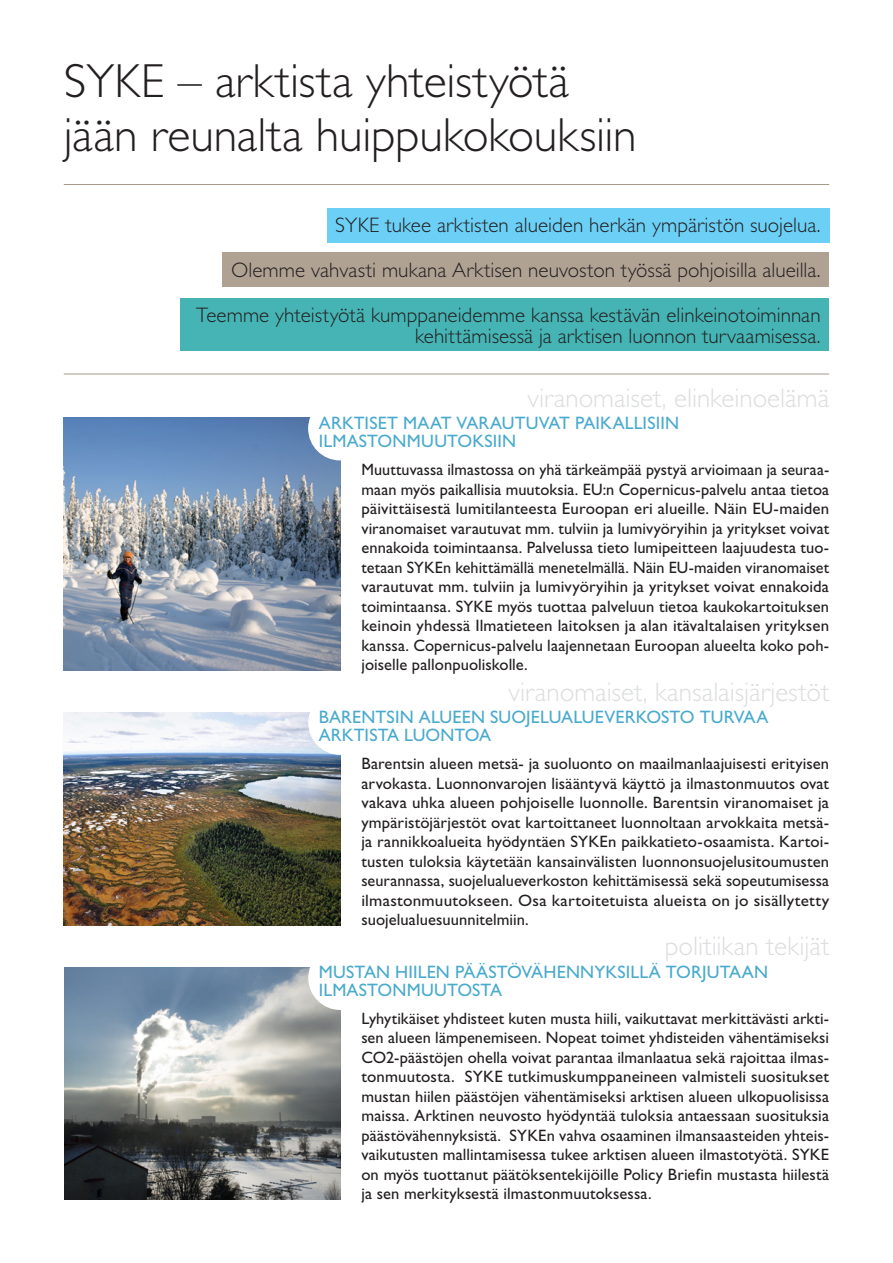
<style>
.page{position:relative;width:893px;height:1263px;background:#fff}
.page>*{position:absolute;margin:0;border:0;box-sizing:border-box;transform-origin:0 0}
.t1{font:300 48px/54px "Gill Sans Std";color:#231f20}
.t2{font:300 27px "Gill Sans Std";color:#dcdddf}
.t3{font:300 21px/21px "Gill Sans Std";letter-spacing:.005em;color:#231f20;text-align:right}
.t4{font:18px/18px "Gill Sans Std";letter-spacing:.005em;color:#49aacd}
.t5{font:16.5px/19.5px "Gill Sans Std";letter-spacing:.005em;color:#231f20;text-align:justify}
</style>
<div class="page">
<img style="left:64px;top:967px;width:276px;height:232px">
<div style="left:308px;top:946px;width:64px;height:64px;background:#fff;border-radius:50%"></div>
<img style="left:64px;top:712px;width:276px;height:213px">
<div style="left:308px;top:691px;width:64px;height:64px;background:#fff;border-radius:50%"></div>
<hr style="left:64px;top:184px;width:765px;height:1px;background:#a79989">
<div style="left:181px;top:299px;width:648px;height:52px;background:#46b4b5"></div>
<div style="left:327px;top:208px;width:502px;height:34px;background:#6bcff6"></div>
<div style="left:223px;top:253px;width:606px;height:34px;background:#b0a293"></div>
<img style="left:64px;top:418px;width:276px;height:252px">
<div style="left:308px;top:397px;width:64px;height:63px;background:#fff;border-radius:50%"></div>
<hr style="left:64px;top:374px;width:765px;height:1px;background:#a79989">
<h1 class="t1" style="left:64px;top:54px;width:574px">SYKE – arktista yhteistyötä jään reunalta huippukokouksiin</h1>
<p class="t3" style="left:231px;top:203px;width:591px;line-height:44.7px">SYKE tukee arktisten alueiden herkän ympäristön suojelua.<br>Olemme vahvasti mukana Arktisen neuvoston työssä pohjoisilla alueilla.</p>
<p class="t3" style="left:196px;top:304px;width:626px">Teemme yhteistyötä kumppaneidemme kanssa kestävän elinkeinotoiminnan kehittämisessä ja arktisen luonnon turvaamisessa.</p>
<h2 class="t2" style="left:527px;top:383px;width:303px">viranomaiset, elinkeinoelämä</h2>
<p class="t4" style="left:319px;top:414px;width:362px">Arktiset maat varautuvat paikallisiin ilmastonmuutoksiin</p>
<p class="t5" style="left:361px;top:460px;width:469px">Muuttuvassa ilmastossa on yhä tärkeämpää pystyä arvioimaan ja seuraa&shy;maan myös paikallisia muutoksia. EU :n Copernicus-palvelu antaa tietoa päivittäisestä lumitilanteesta Euroopan eri alueille. N äin EU -maiden viranomaiset varautuvat mm. tulviin ja lumivyöryihin ja yritykset voivat ennakoida toimintaansa. Palvelussa tieto lumipeitteen laajuudesta tuo&shy;tetaan SYKE</p>
<p class="t5" style="left:361px;top:557px;width:469px;text-indent:82px">n kehittämällä menetelmällä. Näin EU -maiden viranomaiset varautuvat mm. tulviin ja lumivyöryihin ja yritykset voivat ennakoida toimintaansa. SYKE</p>
<p class="t5" style="left:361px;top:596px;width:469px;text-indent:136px">myös tuottaa palveluun tietoa kaukokartoituksen keinoin yhdessä Ilmatieteen laitoksen ja alan itävaltalaisen yrityksen kanssa. Copernicus-palvelu laajennetaan Euroopan alueelta koko poh&shy;joiselle pallonpuoliskolle.</p>
<h2 class="t2" style="left:508px;top:677px;width:322px">viranomaiset, kansalaisjärjestöt</h2>
<p class="t4" style="left:319px;top:708px;width:451px">Barentsin alueen suojelualueverkosto turvaa arktista luontoa</p>
<p class="t5" style="left:361px;top:754px;width:469px">Barentsin alueen metsä- ja suoluonto on maailmanlaajuisesti erityisen arvokasta. Luonnonvarojen lisääntyvä käyttö ja ilmastonmuutos ovat vakava uhka alueen pohjoiselle luonnolle. Barentsin viranomaiset ja ympäristöjärjestöt ovat kartoittaneet luonnoltaan arvokkaita metsä&shy;ja rannikkoalueita hyödyntäen SYKE</p>
<p class="t5" style="left:361px;top:832px;width:469px;text-indent:247px">n paikkatieto-osaamista. Kartoi&shy;tusten tuloksia käytetään kansainvälisten luonnonsuojelusitoumusten seurannassa, suojelualueverkoston kehittämisessä sekä sopeutumisessa ilmastonmuutokseen. Osa kartoitetuista alueista on jo sisällytetty suojelualuesuunnitelmiin.</p>
<h2 class="t2" style="left:665px;top:931px;width:166px">politiikan tekijät</h2>
<p class="t4" style="left:319px;top:963px;width:451px">Mustan hiilen päästövähennyksillä torjutaan ilmastonm uutosta</p>
<p class="t5" style="left:361px;top:1008px;width:469px">Lyhytikäiset yhdisteet kuten musta hiili, vaikuttavat merkittävästi arkti&shy;sen alueen lämpenemiseen. Nopeat toimet yhdisteiden vähentämiseksi CO2-päästöjen ohella voivat parantaa ilmanlaatua sekä rajoittaa ilmas&shy;tonmuutosta. SYKE</p>
<p class="t5" style="left:361px;top:1067px;width:469px;text-indent:146px">tutkimuskumppaneineen valmisteli suositukset mustan hiilen päästöjen vähentämiseksi arktisen alueen ulkopuolisissa maissa. Arktinen neuvosto hyödyntää tuloksia antaessaan suosituksia päästövähennyksistä. SYKE</p>
<p class="t5" style="left:361px;top:1125px;width:469px;text-align:left;text-indent:185px">n vahva osaaminen ilmansaasteiden yhteis&shy;vaikutusten mallintamisessa tukee arktisen alueen ilmastotyötä. SYKE<br>on myös tuottanut päätöksentekijöille Policy Briefin mustasta hiilestä ja sen merkityksestä ilmastonmuutoksessa.</p>
</div>
